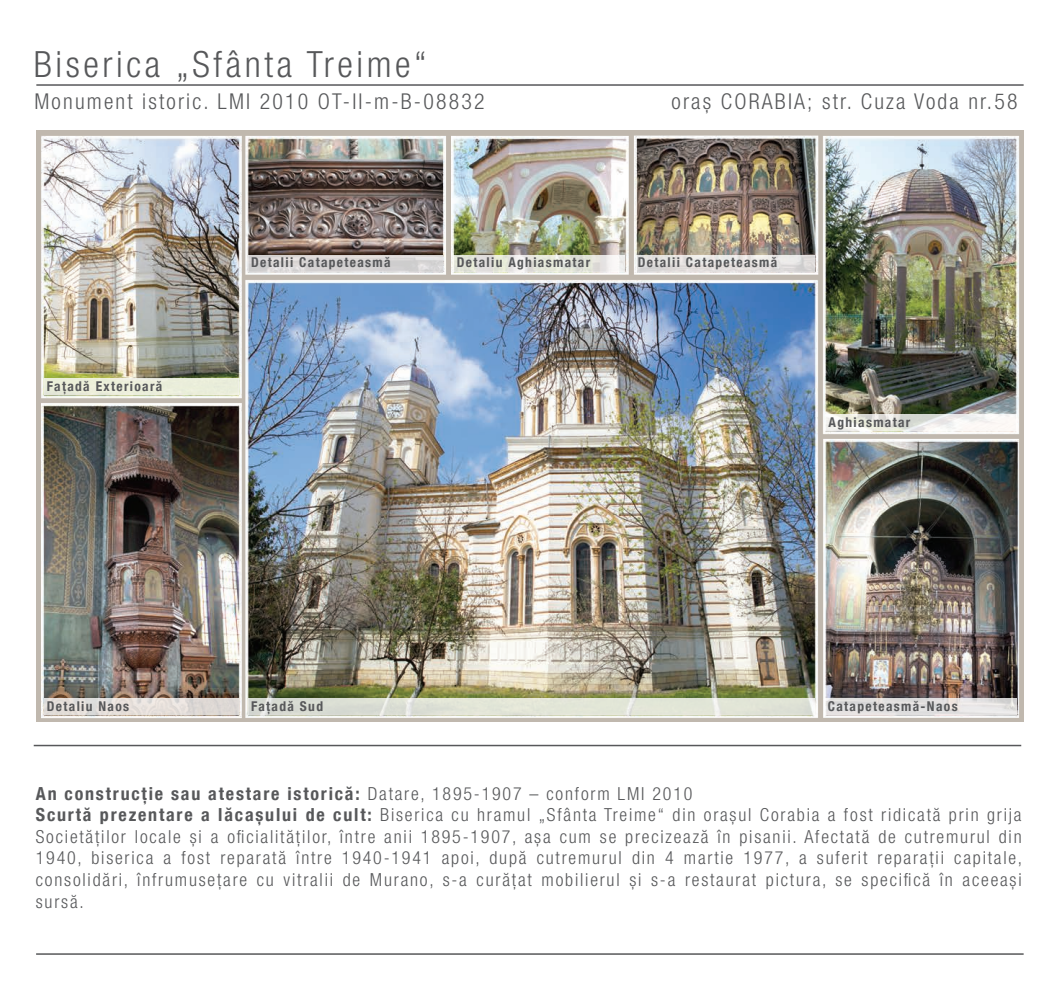
<style>
.page{position:relative;width:1060px;height:992px;background:#fff}
.page>*{position:absolute;margin:0;border:0;box-sizing:border-box;transform-origin:0 0}
.t1{font:300 condensed 36.15px "Helvetica Neue LT Com";letter-spacing:.1em;color:#57585a}
.t2{font:300 condensed 21.9px "Helvetica Neue LT Com";letter-spacing:.1em;color:#57585a}
.t3{font:300 condensed 18px/21.6px "Helvetica Neue LT Com";letter-spacing:.1em;color:#57585a}
.t4{font:700 condensed 13.5px "Helvetica Neue LT Com";letter-spacing:.1em;color:#57585a}
.s1{font-weight:700}
</style>
<div class="page">
<hr style="left:36px;top:84px;width:988px;height:2px;background:#57585a">
<hr style="left:34px;top:745px;width:987px;height:1px;background:#57585a">
<img style="left:41px;top:84px;width:983px;height:663px">
<div style="left:44px;top:378px;width:195px;height:17px;background:#ebefda"></div>
<div style="left:44px;top:698px;width:195px;height:17px;background:linear-gradient(to right,#e7e2dd,#dfd9d5)"></div>
<svg style="left:248px;top:698px;width:566px;height:17px;fill:#e1e4d7"></svg>
<svg style="left:248px;top:255px;width:195px;height:16px;fill:#d6d4d3"></svg>
<svg style="left:826px;top:414px;width:191px;height:17px"></svg>
<svg style="left:825px;top:698px;width:192px;height:17px;fill:#e2e1e0"></svg>
<svg style="left:454px;top:255px;width:171px;height:16px;fill:#e4e6db"></svg>
<svg style="left:636px;top:255px;width:178px;height:16px;fill:#e4e1df"></svg>
<hr style="left:36px;top:953px;width:988px;height:2px;background:#57585a">
<h1 class="t1" style="left:34px;top:43px;width:395px">Biserica „Sfânta Treime“</h1>
<p class="t2" style="left:34px;top:89px;width:452px">Monument istoric. LMI 2010 OT-II-m-B-08832</p>
<p class="t2" style="left:672px;top:89px;width:347px">oraș CORABIA; str. Cuza Voda nr.58</p>
<p class="t4" style="left:47px;top:378px;width:117px">Fațadă Exterioară</p>
<p class="t4" style="left:251px;top:255px;width:141px">Detalii Catapeteasmă</p>
<p class="t4" style="left:457px;top:255px;width:135px">Detaliu Aghiasmatar</p>
<p class="t4" style="left:638px;top:255px;width:141px">Detalii Catapeteasmă</p>
<p class="t4" style="left:829px;top:414px;width:83px">Aghiasmatar</p>
<p class="t4" style="left:47px;top:698px;width:84px">Detaliu Naos</p>
<p class="t4" style="left:251px;top:698px;width:73px">Fațadă Sud</p>
<p class="t4" style="left:828px;top:698px;width:131px">Catapeteasmă-Naos</p>
<p class="t3" style="left:36px;top:782px;width:988px"><span class="s1">An construcție sau atestare istorică:</span> Datare, 1895-1907 – conform LMI 2010<br><span class="s1">Scurtă prezentare a lăcașului de cult:</span> Biserica cu hramul „Sfânta Treime“ din orașul Corabia a fost ridicată prin grija Societăților locale și a oficialităților, între anii 1895-1907, așa cum se precizează în pisanii. Afectată de cutremurul din 1940, biserica a fost reparată între 1940-1941 apoi, după cutremurul din 4 martie 1977, a suferit reparații capitale, consolidări, înfrumusețare cu vitralii de Murano, s-a curățat mobilierul și s-a restaurat pictura, se specifică în aceeași sursă.</p>
</div>
